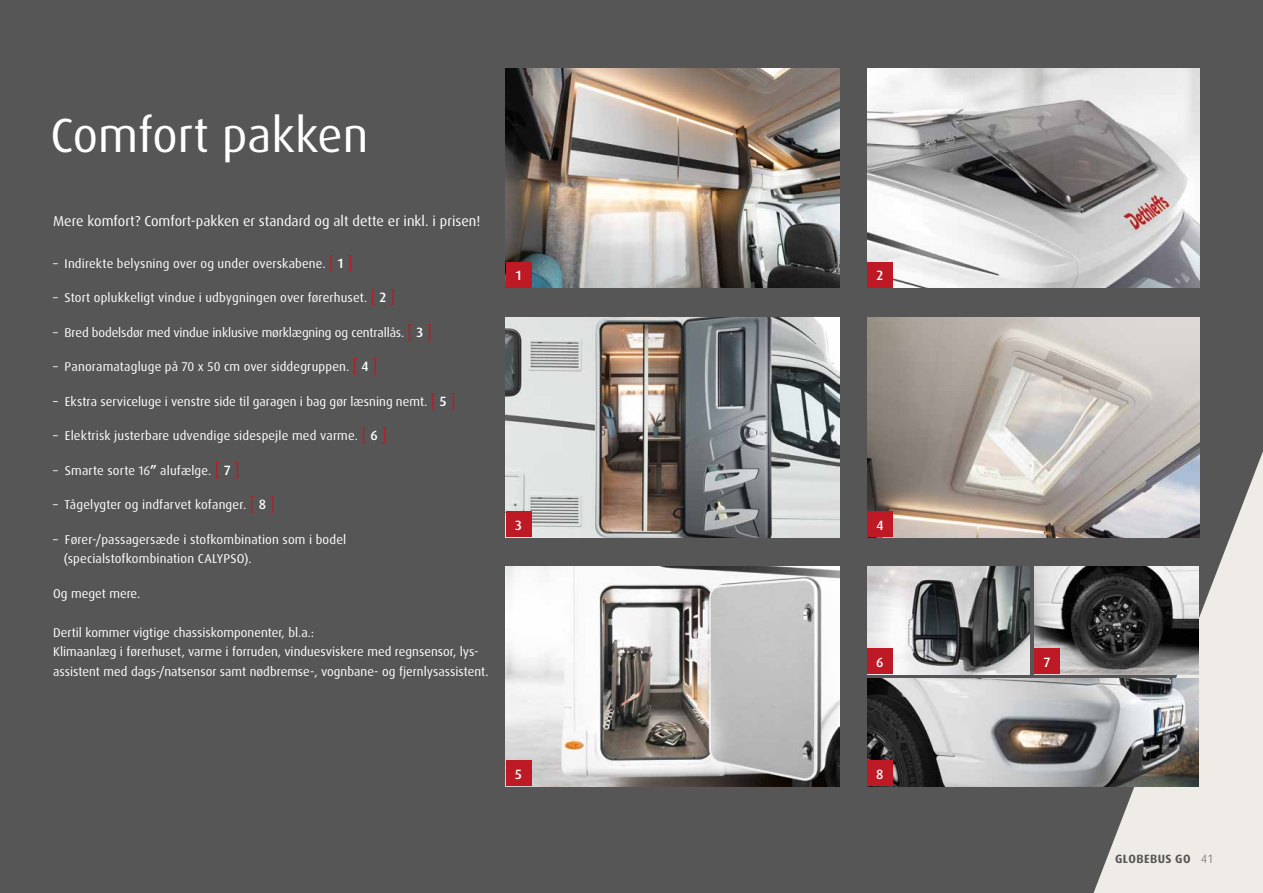
<style>
.page{position:relative;width:1263px;height:893px;background:#565656}
.page>*{position:absolute;margin:0;border:0;box-sizing:border-box;transform-origin:0 0}
.t1{font:48px "Dax Pro";color:#fff}
.t2{font:14.25px "Dax Pro";color:#fff}
.t3{font:500 13.5px "Dax Pro";color:#fff}
.t4{font:12.75px/19.5px "Dax Pro";color:#fff}
.t5{font:700 12px "Dax Pro";letter-spacing:.04em;color:#565656}
.t6{font:300 12px "Dax OT";color:#565656}
.s1{font-size:16.5px;color:#bd1a26}
.s2{font-weight:500;font-size:13.5px}
.s3{font-weight:700}
</style>
<div class="page">
<svg style="left:1093px;top:451px;width:170px;height:442px;fill:#efebe6"></svg>
<img style="left:867px;top:68px;width:332px;height:220px">
<img style="left:506px;top:317px;width:333px;height:220px">
<div style="left:867px;top:262px;width:25px;height:26px;background:#bd1a26"></div>
<div style="left:506px;top:512px;width:25px;height:25px;background:#bd1a26"></div>
<img style="left:506px;top:566px;width:333px;height:220px">
<div style="left:506px;top:761px;width:25px;height:25px;background:#bd1a26"></div>
<img style="left:506px;top:68px;width:333px;height:220px">
<div style="left:506px;top:262px;width:25px;height:26px;background:#bd1a26"></div>
<img style="left:867px;top:317px;width:332px;height:220px">
<div style="left:867px;top:512px;width:26px;height:25px;background:#bd1a26"></div>
<img style="left:867px;top:566px;width:163px;height:108px">
<img style="left:867px;top:679px;width:332px;height:107px">
<div style="left:867px;top:761px;width:25px;height:25px;background:#bd1a26"></div>
<div style="left:867px;top:649px;width:25px;height:25px;background:#bd1a26"></div>
<img style="left:1034px;top:566px;width:165px;height:108px">
<div style="left:1034px;top:649px;width:26px;height:25px;background:#bd1a26"></div>
<h1 class="t1" style="left:51px;top:105px;width:319px">Comfort pakken</h1>
<p class="t2" style="left:53px;top:211px;width:429px">Mere komfort? Comfort-pakken er standard og alt dette er inkl. i prisen!</p>
<p class="t4" style="left:53px;top:254px;width:301px">– Indirekte belysning over og under overskabene. <span class="s1">[</span> <span class="s2">1</span> <span class="s1">]</span></p>
<p class="t4" style="left:53px;top:288px;width:343px">– Stort oplukkeligt vindue i udbygningen over førerhuset. <span class="s1">[</span> <span class="s2">2</span> <span class="s1">]</span></p>
<p class="t4" style="left:53px;top:323px;width:380px">– Bred bodelsdør med vindue inklusive mørklægning og centrallås. <span class="s1">[</span> <span class="s2">3</span> <span class="s1">]</span></p>
<p class="t4" style="left:53px;top:357px;width:326px">– Panoramatagluge på 70 x 50 cm over siddegruppen. <span class="s1">[</span> <span class="s2">4</span> <span class="s1">]</span></p>
<p class="t4" style="left:53px;top:392px;width:404px">– Ekstra serviceluge i venstre side til garagen i bag gør læsning nemt. <span class="s1">[</span> <span class="s2">5</span> <span class="s1">]</span></p>
<p class="t4" style="left:53px;top:426px;width:335px">– Elektrisk justerbare udvendige sidespejle med varme. <span class="s1">[</span> <span class="s2">6</span> <span class="s1">]</span></p>
<p class="t4" style="left:53px;top:461px;width:188px">– Smarte sorte 16<span class="s3">”</span> alufælge. <span class="s1">[</span> <span class="s2">7</span> <span class="s1">]</span></p>
<p class="t4" style="left:53px;top:495px;width:223px">– Tågelygter og indfarvet kofanger. <span class="s1">[</span> <span class="s2">8</span> <span class="s1">]</span></p>
<p class="t4" style="left:64px;top:530px;width:284px;text-indent:-11px">– Fører-/passagersæde i stofkombination som i bodel (specialstofkombination CALYPSO).</p>
<p class="t4" style="left:53px;top:583px;width:89px">Og meget mere.</p>
<p class="t4" style="left:53px;top:622px;width:437px">Dertil kommer vigtige chassiskomponenter, bl.a.:<br>Klimaanlæg i førerhuset, varme i forruden, vinduesviskere med regnsensor, lys&shy;assistent med dags-/natsensor samt nødbremse-, vognbane- og fjernlysassistent.</p>
<p class="t3" style="left:516px;top:267px;width:7px">1</p>
<p class="t3" style="left:515px;top:516px;width:8px">3</p>
<p class="t3" style="left:515px;top:765px;width:8px">5</p>
<p class="t3" style="left:876px;top:267px;width:8px">2</p>
<p class="t3" style="left:876px;top:516px;width:9px">4</p>
<p class="t3" style="left:876px;top:653px;width:9px">6</p>
<p class="t3" style="left:1044px;top:653px;width:8px">7</p>
<p class="t3" style="left:876px;top:765px;width:9px">8</p>
<p class="t5" style="left:1115px;top:851px;width:77px">GLOBEBUS GO</p>
<p class="t6" style="left:1201px;top:851px;width:13px">41</p>
</div>
